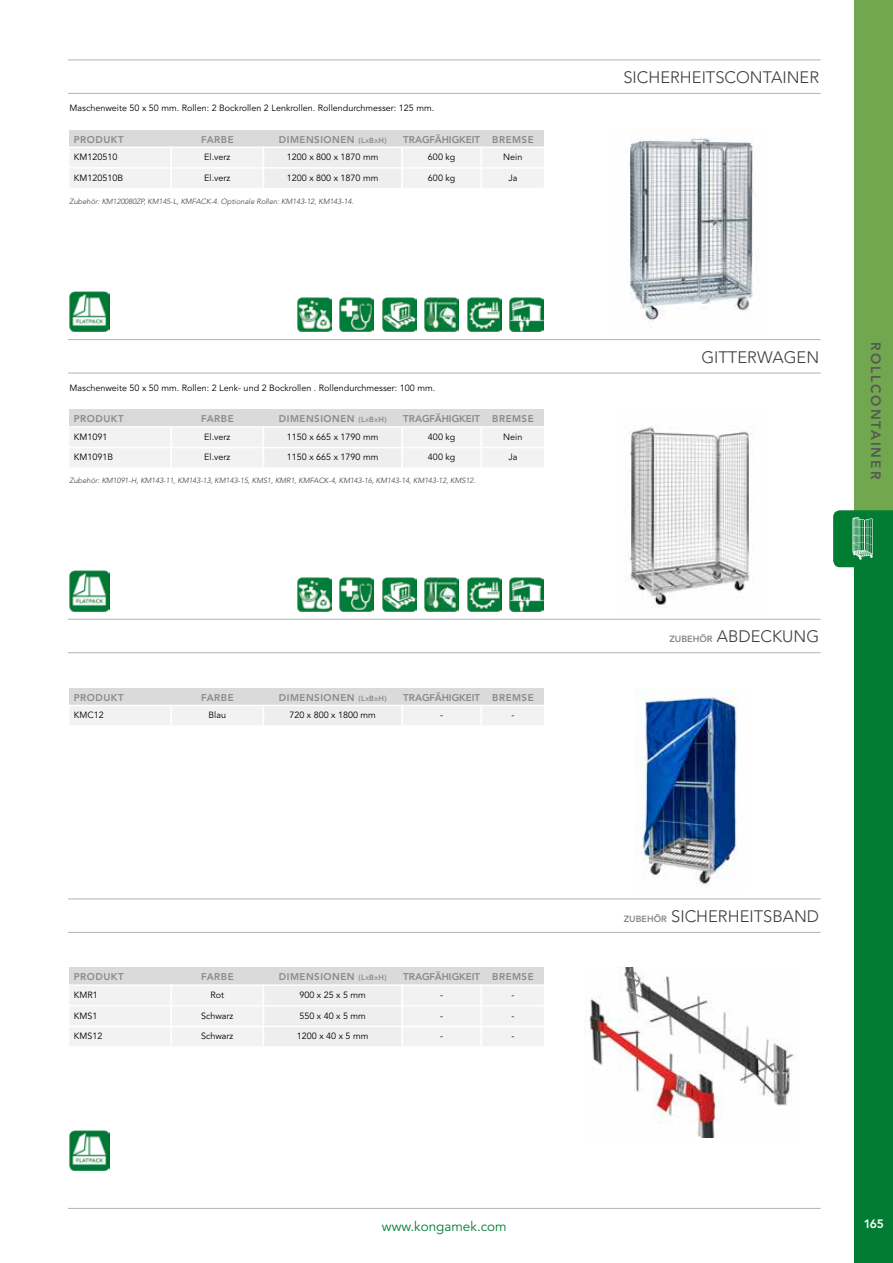
<style>
.page{position:relative;width:893px;height:1263px;background:#fff}
.page>*{position:absolute;margin:0;border:0;box-sizing:border-box;transform-origin:0 0}
.t1{font:300 16.5px "Avenir LT Std";color:#3c3c3b}
.t2{font:13.5px "Avenir LT Std";color:#007d32}
.t3{font:800 13.5px "Avenir LT Std";letter-spacing:.15em;color:#575756}
.t4{font:800 12px "Avenir LT Std";color:#fff}
.t5{font:800 9.75px "Avenir LT Std";letter-spacing:.05em;color:#8b8a8a}
.t6{font:800 9.75px "Avenir LT Std";color:#8b8a8a}
.t7{font:9px "Avenir LT Std";color:#000}
.t8{font:italic 300 7.5px "Avenir LT Std";color:#3c3c3b}
.s1{font-size:7.5px}
.s2{font-size:5.25px}
.s3{font-weight:800;font-size:9px;color:#878787}
</style>
<div class="page">
<div style="left:855px;top:0;width:38px;height:714px;background:#71a84f"></div>
<div style="left:855px;top:565px;width:38px;height:698px;background:#007d32"></div>
<hr style="left:68px;top:1208px;width:753px;height:1px;background:#b3b2b2">
<img style="left:297px;top:297px;width:34px;height:34px">
<img style="left:340px;top:297px;width:34px;height:34px">
<img style="left:382px;top:297px;width:34px;height:34px">
<img style="left:425px;top:297px;width:34px;height:34px">
<img style="left:467px;top:297px;width:34px;height:34px">
<img style="left:510px;top:297px;width:34px;height:34px">
<img style="left:70px;top:291px;width:40px;height:40px">
<hr style="left:68px;top:60px;width:753px;height:1px;background:#b3b2b2">
<hr style="left:68px;top:93px;width:753px;height:1px;background:#b3b2b2">
<div style="left:70px;top:130px;width:474px;height:17px;background:#dadada"></div>
<div style="left:70px;top:148px;width:474px;height:40px;background:#f2f2f2"></div>
<img style="left:629px;top:137px;width:127px;height:184px">
<img style="left:297px;top:577px;width:34px;height:34px">
<img style="left:340px;top:577px;width:34px;height:34px">
<img style="left:382px;top:577px;width:34px;height:34px">
<img style="left:425px;top:577px;width:34px;height:34px">
<img style="left:467px;top:577px;width:34px;height:34px">
<img style="left:510px;top:577px;width:34px;height:34px">
<img style="left:70px;top:571px;width:40px;height:40px">
<hr style="left:68px;top:339px;width:753px;height:1px;background:#b3b2b2">
<hr style="left:68px;top:373px;width:753px;height:1px;background:#b3b2b2">
<div style="left:70px;top:410px;width:474px;height:17px;background:#dadada"></div>
<hr style="left:68px;top:426px;width:104px;height:2px;background:#fff">
<hr style="left:171px;top:426px;width:93px;height:2px;background:#fff">
<hr style="left:263px;top:426px;width:140px;height:2px;background:#fff">
<hr style="left:401px;top:426px;width:81px;height:2px;background:#fff">
<hr style="left:481px;top:426px;width:64px;height:2px;background:#fff">
<div style="left:70px;top:428px;width:474px;height:39px;background:#f2f2f2"></div>
<img style="left:628px;top:426px;width:122px;height:182px">
<hr style="left:68px;top:619px;width:753px;height:1px;background:#b3b2b2">
<hr style="left:68px;top:652px;width:753px;height:1px;background:#b3b2b2">
<div style="left:70px;top:688px;width:474px;height:17px;background:#dadada"></div>
<div style="left:69px;top:705px;width:102px;height:21px;background:#f2f2f2"></div>
<hr style="left:68px;top:705px;width:104px;height:1px;background:#fff">
<hr style="left:68px;top:725px;width:104px;height:2px;background:#fff">
<div style="left:171px;top:705px;width:92px;height:21px;background:#f2f2f2"></div>
<hr style="left:171px;top:705px;width:93px;height:1px;background:#fff">
<svg style="left:171px;top:707px;width:1px;height:18px"></svg>
<hr style="left:171px;top:725px;width:93px;height:2px;background:#fff">
<div style="left:263px;top:705px;width:139px;height:21px;background:#eee"></div>
<hr style="left:263px;top:705px;width:140px;height:1px;background:#fff">
<svg style="left:263px;top:706px;width:1px;height:19px"></svg>
<hr style="left:263px;top:725px;width:140px;height:2px;background:#fff">
<div style="left:402px;top:705px;width:79px;height:21px;background:#f2f2f2"></div>
<hr style="left:401px;top:705px;width:81px;height:1px;background:#fff">
<svg style="left:401px;top:706px;width:2px;height:19px"></svg>
<hr style="left:401px;top:725px;width:81px;height:2px;background:#fff">
<div style="left:481px;top:705px;width:63px;height:21px;background:#f2f2f2"></div>
<hr style="left:481px;top:705px;width:64px;height:1px;background:#fff">
<svg style="left:481px;top:707px;width:1px;height:18px"></svg>
<hr style="left:481px;top:725px;width:64px;height:2px;background:#fff">
<img style="left:636px;top:688px;width:101px;height:199px">
<img style="left:70px;top:1130px;width:40px;height:40px">
<hr style="left:68px;top:898px;width:753px;height:1px;background:#b3b2b2">
<hr style="left:68px;top:932px;width:753px;height:1px;background:#b3b2b2">
<div style="left:70px;top:968px;width:474px;height:17px;background:#dadada"></div>
<hr style="left:68px;top:984px;width:104px;height:2px;background:#fff">
<hr style="left:171px;top:984px;width:93px;height:2px;background:#fff">
<hr style="left:263px;top:984px;width:140px;height:2px;background:#fff">
<hr style="left:401px;top:984px;width:81px;height:2px;background:#fff">
<hr style="left:481px;top:984px;width:64px;height:2px;background:#fff">
<div style="left:70px;top:986px;width:474px;height:60px;background:#f2f2f2"></div>
<img style="left:585px;top:968px;width:209px;height:169px">
<svg style="left:833px;top:510px;width:60px;height:57px;background:#1a8a46"></svg>
<p class="t7" style="left:70px;top:103px;width:366px">Maschenweite 50 x 50 mm. Rollen: 2 Bockrollen 2 Lenkrollen. Rollendurchmesser: 125 mm.</p>
<p class="t5" style="left:74px;top:133px;width:51px">PRODUKT</p>
<p class="t5" style="left:201px;top:133px;width:34px">FARBE</p>
<p class="t5" style="left:279px;top:133px;width:109px">DIMENSIONEN <span class="s1">(L</span><span class="s2">X</span><span class="s1">B</span><span class="s2">X</span><span class="s1">H)</span></p>
<p class="t6" style="left:403px;top:133px;width:132px">TRAGFÄHIGKEIT BREMSE</p>
<p class="t7" style="left:74px;top:152px;width:45px">KM120510</p>
<p class="t7" style="left:74px;top:172px;width:51px">KM120510B</p>
<p class="t7" style="left:204px;top:152px;width:28px">El.verz</p>
<p class="t7" style="left:204px;top:172px;width:28px">El.verz</p>
<p class="t7" style="left:428px;top:152px;width:29px">600 kg</p>
<p class="t7" style="left:428px;top:172px;width:29px">600 kg</p>
<p class="t7" style="left:287px;top:152px;width:93px">1200 x 800 x 1870 mm</p>
<p class="t7" style="left:287px;top:172px;width:93px">1200 x 800 x 1870 mm</p>
<p class="t7" style="left:503px;top:152px;width:21px">Nein</p>
<p class="t7" style="left:508px;top:172px;width:11px">Ja</p>
<p class="t8" style="left:70px;top:197px;width:286px">Zubehör: KM120080ZP, KM145-L, KMFACK-4. Optionale Rollen: KM143-12, KM143-14.</p>
<p class="t7" style="left:70px;top:382px;width:367px">Maschenweite 50 x 50 mm. Rollen: 2 Lenk- und 2 Bockrollen . Rollendurchmesser: 100 mm.</p>
<p class="t5" style="left:74px;top:413px;width:51px">PRODUKT</p>
<p class="t5" style="left:201px;top:413px;width:34px">FARBE</p>
<p class="t5" style="left:279px;top:413px;width:109px">DIMENSIONEN <span class="s1">(L</span><span class="s2">X</span><span class="s1">B</span><span class="s2">X</span><span class="s1">H)</span></p>
<p class="t6" style="left:403px;top:413px;width:132px">TRAGFÄHIGKEIT BREMSE</p>
<p class="t7" style="left:74px;top:431px;width:35px">KM1091</p>
<p class="t7" style="left:74px;top:452px;width:41px">KM1091B</p>
<p class="t7" style="left:204px;top:431px;width:28px">El.verz</p>
<p class="t7" style="left:204px;top:452px;width:28px">El.verz</p>
<p class="t7" style="left:428px;top:431px;width:29px">400 kg</p>
<p class="t7" style="left:428px;top:452px;width:29px">400 kg</p>
<p class="t7" style="left:287px;top:431px;width:93px">1150 x 665 x 1790 mm</p>
<p class="t7" style="left:287px;top:452px;width:93px">1150 x 665 x 1790 mm</p>
<p class="t7" style="left:503px;top:431px;width:21px">Nein</p>
<p class="t7" style="left:508px;top:452px;width:11px">Ja</p>
<p class="t8" style="left:70px;top:476px;width:407px">Zubehör: KM1091-H, KM143-11, KM143-13, KM143-15, KMS1, KMR1, KMFACK-4, KM143-16, KM143-14, KM143-12, KMS12.</p>
<p class="t5" style="left:74px;top:692px;width:51px">PRODUKT</p>
<p class="t5" style="left:201px;top:692px;width:34px">FARBE</p>
<p class="t5" style="left:279px;top:692px;width:109px">DIMENSIONEN <span class="s1">(L</span><span class="s2">X</span><span class="s1">B</span><span class="s2">X</span><span class="s1">H)</span></p>
<p class="t6" style="left:403px;top:692px;width:132px">TRAGFÄHIGKEIT BREMSE</p>
<p class="t7" style="left:74px;top:710px;width:32px">KMC12</p>
<p class="t7" style="left:209px;top:710px;width:19px">Blau</p>
<p class="t7" style="left:289px;top:710px;width:88px">720 x 800 x 1800 mm</p>
<p class="t7" style="left:440px;top:710px;width:4px">-</p>
<p class="t7" style="left:511px;top:710px;width:4px">-</p>
<p class="t5" style="left:74px;top:971px;width:51px">PRODUKT</p>
<p class="t5" style="left:201px;top:971px;width:34px">FARBE</p>
<p class="t5" style="left:279px;top:971px;width:109px">DIMENSIONEN <span class="s1">(L</span><span class="s2">X</span><span class="s1">B</span><span class="s2">X</span><span class="s1">H)</span></p>
<p class="t6" style="left:403px;top:971px;width:132px">TRAGFÄHIGKEIT BREMSE</p>
<p class="t7" style="left:74px;top:990px;width:26px">KMR1</p>
<p class="t7" style="left:74px;top:1010px;width:25px">KMS1</p>
<p class="t7" style="left:74px;top:1031px;width:30px">KMS12</p>
<p class="t7" style="left:299px;top:990px;width:68px">900 x 25 x 5 mm</p>
<p class="t7" style="left:299px;top:1010px;width:68px">550 x 40 x 5 mm</p>
<p class="t7" style="left:297px;top:1031px;width:73px">1200 x 40 x 5 mm</p>
<p class="t7" style="left:210px;top:990px;width:15px">Rot</p>
<p class="t7" style="left:201px;top:1010px;width:34px">Schwarz</p>
<p class="t7" style="left:201px;top:1031px;width:34px">Schwarz</p>
<p class="t7" style="left:440px;top:990px;width:4px">-</p>
<p class="t7" style="left:440px;top:1010px;width:4px">-</p>
<p class="t7" style="left:440px;top:1031px;width:4px">-</p>
<p class="t7" style="left:511px;top:990px;width:4px">-</p>
<p class="t7" style="left:511px;top:1010px;width:4px">-</p>
<p class="t7" style="left:511px;top:1031px;width:4px">-</p>
<h1 class="t1" style="left:623px;top:68px;width:197px">SICHERHEITSCONTAINER</h1>
<h1 class="t1" style="left:701px;top:347px;width:119px">GITTERWAGEN</h1>
<h2 class="t3" style="left:884px;top:342px;width:138px;rotate:90deg">ROLLCONTAINER</h2>
<h1 class="t1" style="left:669px;top:627px;width:151px"><span class="s3">ZUBEHÖR</span> ABDECKUNG</h1>
<h1 class="t1" style="left:624px;top:906px;width:197px"><span class="s3">ZUBEHÖR</span> SICHERHEITSBAND</h1>
<h2 class="t2" style="left:382px;top:1218px;width:126px">www.kongamek.com</h2>
<h3 class="t4" style="left:864px;top:1216px;width:22px">165</h3>
</div>
